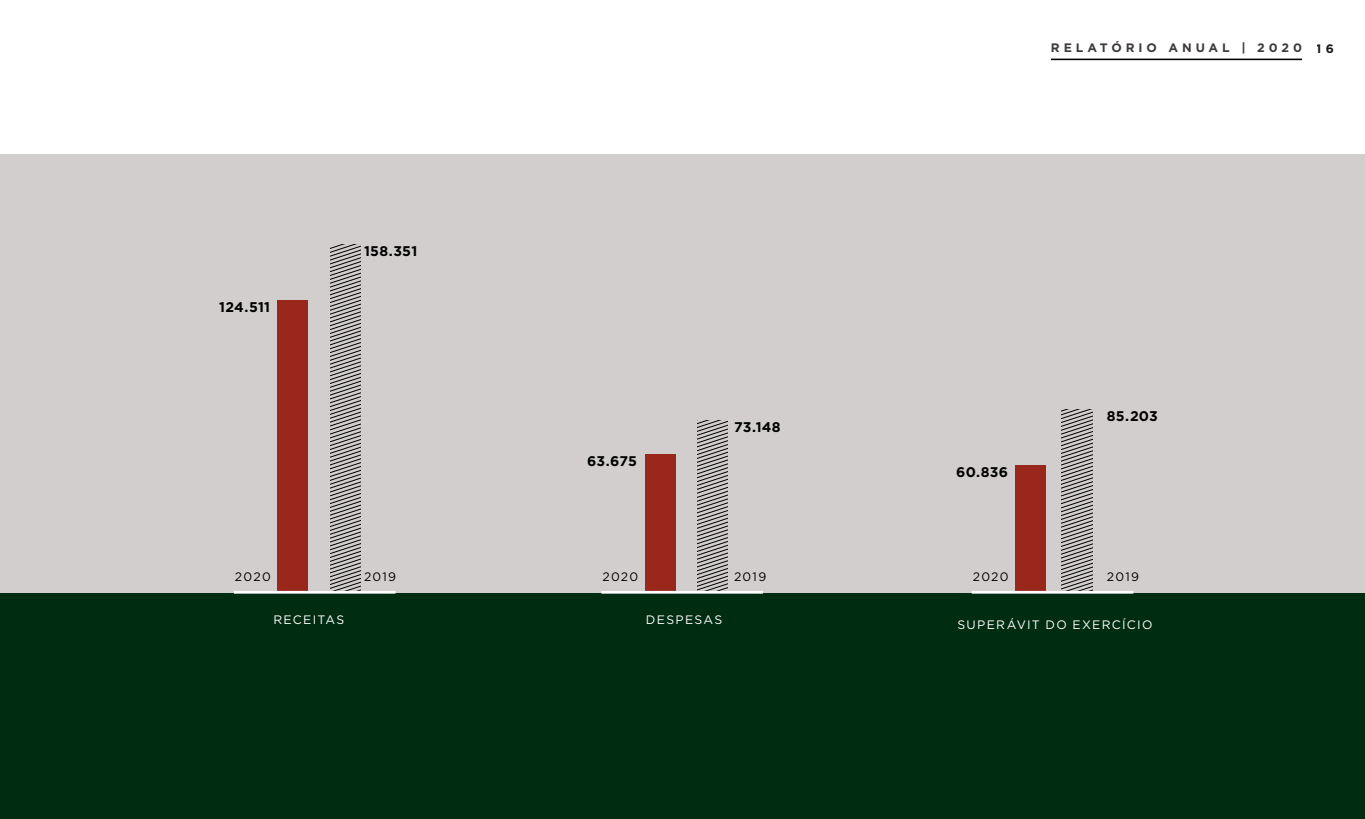
<style>
.page{position:relative;width:1365px;height:819px;background:#fff}
.page>*{position:absolute;margin:0;border:0;box-sizing:border-box;transform-origin:0 0}
.t1{font:700 14px "Gotham";letter-spacing:.015em;color:#000}
.t2{font:12.25px "Gotham";letter-spacing:.105em;color:#fff}
.t3{font:12.25px "Gotham";letter-spacing:.1em;color:#000}
.t4{font:700 12.25px "Gotham";letter-spacing:.32em;color:#3e393a}
.s1{color:#1a1818}
</style>
<div class="page">
<div style="left:0;top:154px;width:1364px;height:446px;background:#d2cece"></div>
<div style="left:0;top:593px;width:1364px;height:226px;background:#002c11"></div>
<div style="left:277px;top:300px;width:31px;height:291px;background:#99271c"></div>
<div style="left:645px;top:454px;width:30px;height:137px;background:#99271c"></div>
<div style="left:1015px;top:466px;width:30px;height:125px;background:#99271c"></div>
<svg style="left:330px;top:244px;width:30px;height:347px"></svg>
<svg style="left:1061px;top:409px;width:30px;height:182px"></svg>
<svg style="left:697px;top:420px;width:30px;height:171px"></svg>
<hr style="left:234px;top:591px;width:161px;height:2px;background:#fff">
<hr style="left:601px;top:591px;width:162px;height:2px;background:#fff">
<hr style="left:971px;top:591px;width:162px;height:2px;background:#fff">
<hr style="left:1050px;top:59px;width:251px;height:1px;background:#000">
<p class="t1" style="left:219px;top:297px;width:52px">124.511</p>
<p class="t1" style="left:364px;top:241px;width:55px">158.351</p>
<p class="t1" style="left:587px;top:451px;width:51px">63.675</p>
<p class="t1" style="left:734px;top:417px;width:48px">73.148</p>
<p class="t4" style="left:1050px;top:40px;width:284px">RELATÓRIO ANUAL | 2020 <span class="s1">16</span></p>
<p class="t1" style="left:956px;top:463px;width:53px">60.836</p>
<p class="t1" style="left:1106px;top:406px;width:53px">85.203</p>
<p class="t3" style="left:235px;top:569px;width:37px">2020</p>
<p class="t3" style="left:602px;top:569px;width:37px">2020</p>
<p class="t3" style="left:972px;top:569px;width:37px">2020</p>
<p class="t3" style="left:364px;top:569px;width:34px">2019</p>
<p class="t3" style="left:734px;top:569px;width:34px">2019</p>
<p class="t3" style="left:1106px;top:569px;width:34px">2019</p>
<p class="t2" style="left:273px;top:611px;width:73px">RECEITAS</p>
<p class="t2" style="left:645px;top:611px;width:78px">DESPESAS</p>
<p class="t2" style="left:957px;top:616px;width:197px">SUPERÁVIT DO EXERCÍCIO</p>
</div>
